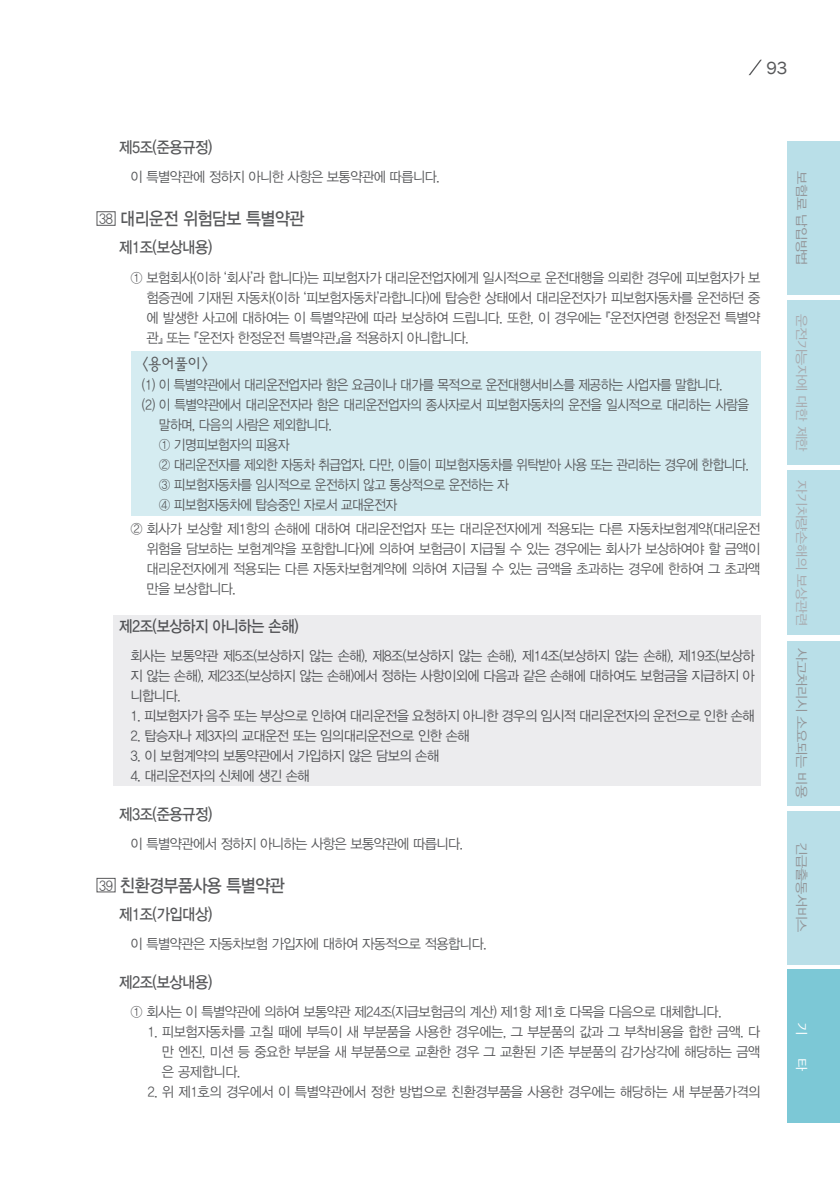
<style>
.page{position:relative;width:840px;height:1191px;background:#fff}
.page>*{position:absolute;margin:0;border:0;box-sizing:border-box;transform-origin:0 0}
.제1장_조{font:18px "YDVYGO Std 33";letter-spacing:-.03em;color:#57585a;scale:.9 1}
.t1{font:18px "Franklin Gothic";color:#57585a}
.제1절{font:16px "YDVYGO Std 33";letter-spacing:-.03em;color:#57585a;scale:.9 1}
.용어풀이{font:16px "YDVYGO Std 22";color:#57585a;scale:.95 1}
.본문{font:14px/20px "YDVYGO Std 32";letter-spacing:-.04em;color:#57585a;text-align:justify;scale:.95 1}
.팁{font:14px/20px "YDVYGO Std 32";letter-spacing:-.04em;color:#57585a;scale:.9 1}
.본문_1{font:14px/20px "YDVYGO Std 32";letter-spacing:-.03em;color:#57585a;text-align:justify;scale:.95 1}
.목차_본문{font:14px "YDVYGO Std 32";color:#57585a;scale:.9 1}
.t2{font:12.8px "YDVYGO Std 12";letter-spacing:-.03em;color:#939598;scale:1.12 1}
.t3{font:12.8px "YDVYGO Std 12";letter-spacing:-.03em;color:#a8a9ad;scale:1.12 1}
.t4{font:12.8px "YDVYGO Std 12";color:#fff;scale:1.12 1}
</style>
<div class="page">
<svg style="left:748px;top:60px;width:13px;height:15px"></svg>
<div style="left:787px;top:142px;width:52px;height:153px;background:#b9dfe8"></div>
<div style="left:787px;top:300px;width:52px;height:165px;background:#b9dfe8"></div>
<div style="left:787px;top:471px;width:52px;height:164px;background:#b9dfe8"></div>
<div style="left:787px;top:811px;width:52px;height:153px;background:#b9dfe8"></div>
<div style="left:787px;top:641px;width:52px;height:164px;background:#b9dfe8"></div>
<div style="left:787px;top:969px;width:52px;height:154px;background:#7cc8d6"></div>
<div style="left:96px;top:211px;width:19px;height:15px;border:1px solid #57585a"></div>
<div style="left:130px;top:351px;width:630px;height:165px;background:#d5ecf1"></div>
<div style="left:96px;top:878px;width:19px;height:14px;border:1px solid #57585a"></div>
<div style="left:113px;top:615px;width:647px;height:170px;background:#ececee"></div>
<p class="t1" style="left:766px;top:57px;width:23px">93</p>
<p class="제1절" style="left:119px;top:139px;width:105px">제5조(준용규정)</p>
<p class="본문" style="left:130px;top:167px;width:327px">이 특별약관에 정하지 아니한 사항은 보통약관에 따릅니다.</p>
<p class="목차_본문" style="left:99px;top:212px;width:17px">38</p>
<p class="제1장_조" style="left:120px;top:210px;width:206px">대리운전 위험담보 특별약관</p>
<p class="제1절" style="left:119px;top:239px;width:105px">제1조(보상내용)</p>
<p class="본문" style="left:146px;top:267px;width:647px;text-indent:-16px">① 보험회사(이하 ‘회사’라 합니다)는 피보험자가 대리운전업자에게 일시적으로 운전대행을 의뢰한 경우에 피보험자가 보 험증권에 기재된 자동차(이하 ‘피보험자동차’라합니다)에 탑승한 상태에서 대리운전자가 피보험자동차를 운전하던 중 에 발생한 사고에 대하여는 이 특별약관에 따라 보상하여 드립니다. 또한, 이 경우에는 『운전자연령 한정운전 특별약 관』 또는 『운전자 한정운전 특별약관』을 적용하지 아니합니다.</p>
<p class="용어풀이" style="left:142px;top:356px;width:72px">&lt;용어풀이&gt;</p>
<p class="팁" style="left:142px;top:375px;width:646px">(1) 이 특별약관에서 대리운전업자라 함은 요금이나 대가를 목적으로 운전대행서비스를 제공하는 사업자를 말합니다.</p>
<p class="팁" style="left:159px;top:395px;width:657px;text-indent:-17px">(2) 이 특별약관에서 대리운전자라 함은 대리운전업자의 종사자로서 피보험자동차의 운전을 일시적으로 대리하는 사람을 말하며, 다음의 사람은 제외합니다.</p>
<p class="팁" style="left:159px;top:435px;width:146px">① 기명피보험자의 피용자</p>
<p class="팁" style="left:159px;top:455px;width:657px">② 대리운전자를 제외한 자동차 취급업자. 다만, 이들이 피보험자동차를 위탁받아 사용 또는 관리하는 경우에 한합니다.</p>
<p class="팁" style="left:159px;top:475px;width:390px">③ 피보험자동차를 임시적으로 운전하지 않고 통상적으로 운전하는 자</p>
<p class="팁" style="left:159px;top:495px;width:266px">④ 피보험자동차에 탑승중인 자로서 교대운전자</p>
<p class="본문" style="left:146px;top:518px;width:647px;text-indent:-16px">② 회사가 보상할 제1항의 손해에 대하여 대리운전업자 또는 대리운전자에게 적용되는 다른 자동차보험계약(대리운전 위험을 담보하는 보험계약을 포함합니다)에 의하여 보험금이 지급될 수 있는 경우에는 회사가 보상하여야 할 금액이 대리운전자에게 적용되는 다른 자동차보험계약에 의하여 지급될 수 있는 금액을 초과하는 경우에 한하여 그 초과액 만을 보상합니다.</p>
<p class="제1절" style="left:119px;top:618px;width:201px">제2조(보상하지 아니하는 손해)</p>
<p class="본문" style="left:130px;top:646px;width:658px">회사는 보통약관 제5조(보상하지 않는 손해), 제8조(보상하지 않는 손해), 제14조(보상하지 않는 손해), 제19조(보상하 지 않는 손해), 제23조(보상하지 않는 손해)에서 정하는 사항이외에 다음과 같은 손해에 대하여도 보험금을 지급하지 아 니합니다.</p>
<p class="본문" style="left:130px;top:706px;width:658px">1. 피보험자가 음주 또는 부상으로 인하여 대리운전을 요청하지 아니한 경우의 임시적 대리운전자의 운전으로 인한 손해</p>
<p class="본문" style="left:130px;top:726px;width:358px">2. 탑승자나 제3자의 교대운전 또는 임의대리운전으로 인한 손해</p>
<p class="본문" style="left:130px;top:746px;width:326px">3. 이 보험계약의 보통약관에서 가입하지 않은 담보의 손해</p>
<p class="본문" style="left:130px;top:766px;width:190px">4. 대리운전자의 신체에 생긴 손해</p>
<p class="제1절" style="left:119px;top:806px;width:105px">제3조(준용규정)</p>
<p class="본문" style="left:130px;top:834px;width:351px">이 특별약관에서 정하지 아니하는 사항은 보통약관에 따릅니다.</p>
<p class="목차_본문" style="left:99px;top:878px;width:17px">39</p>
<p class="제1장_조" style="left:120px;top:876px;width:184px">친환경부품사용 특별약관</p>
<p class="제1절" style="left:119px;top:906px;width:105px">제1조(가입대상)</p>
<p class="본문" style="left:130px;top:934px;width:376px">이 특별약관은 자동차보험 가입자에 대하여 자동적으로 적용합니다.</p>
<p class="제1절" style="left:119px;top:973px;width:105px">제2조(보상내용)</p>
<p class="본문" style="left:130px;top:1001px;width:623px">① 회사는 이 특별약관에 의하여 보통약관 제24조(지급보험금의 계산) 제1항 제1호 다목을 다음으로 대체합니다.</p>
<p class="본문_1" style="left:162px;top:1021px;width:631px;text-indent:-14px">1. 피보험자동차를 고칠 때에 부득이 새 부분품을 사용한 경우에는, 그 부분품의 값과 그 부착비용을 합한 금액. 다 만 엔진, 미션 등 중요한 부분을 새 부분품으로 교환한 경우 그 교환된 기존 부분품의 감가상각에 해당하는 금액 은 공제합니다.</p>
<p class="본문_1" style="left:147px;top:1081px;width:646px">2. 위 제1호의 경우에서 이 특별약관에서 정한 방법으로 친환경부품을 사용한 경우에는 해당하는 새 부분품가격의</p>
<p class="t2" style="left:807px;top:171px;width:86px;rotate:90deg">보험료 납입방법</p>
<p class="t3" style="left:807px;top:314px;width:125px;rotate:90deg">운전가능자에 대한 제한</p>
<p class="t3" style="left:807px;top:480px;width:132px;rotate:90deg">자기차량손해의 보상관련</p>
<p class="t2" style="left:807px;top:648px;width:136px;rotate:90deg">사고처리시 소요되는 비용</p>
<p class="t2" style="left:807px;top:842px;width:82px;rotate:90deg">긴급출동서비스</p>
<p class="t4" style="left:807px;top:1021px;width:13px;rotate:90deg">기</p>
<p class="t4" style="left:807px;top:1057px;width:13px;rotate:90deg">타</p>
</div>
